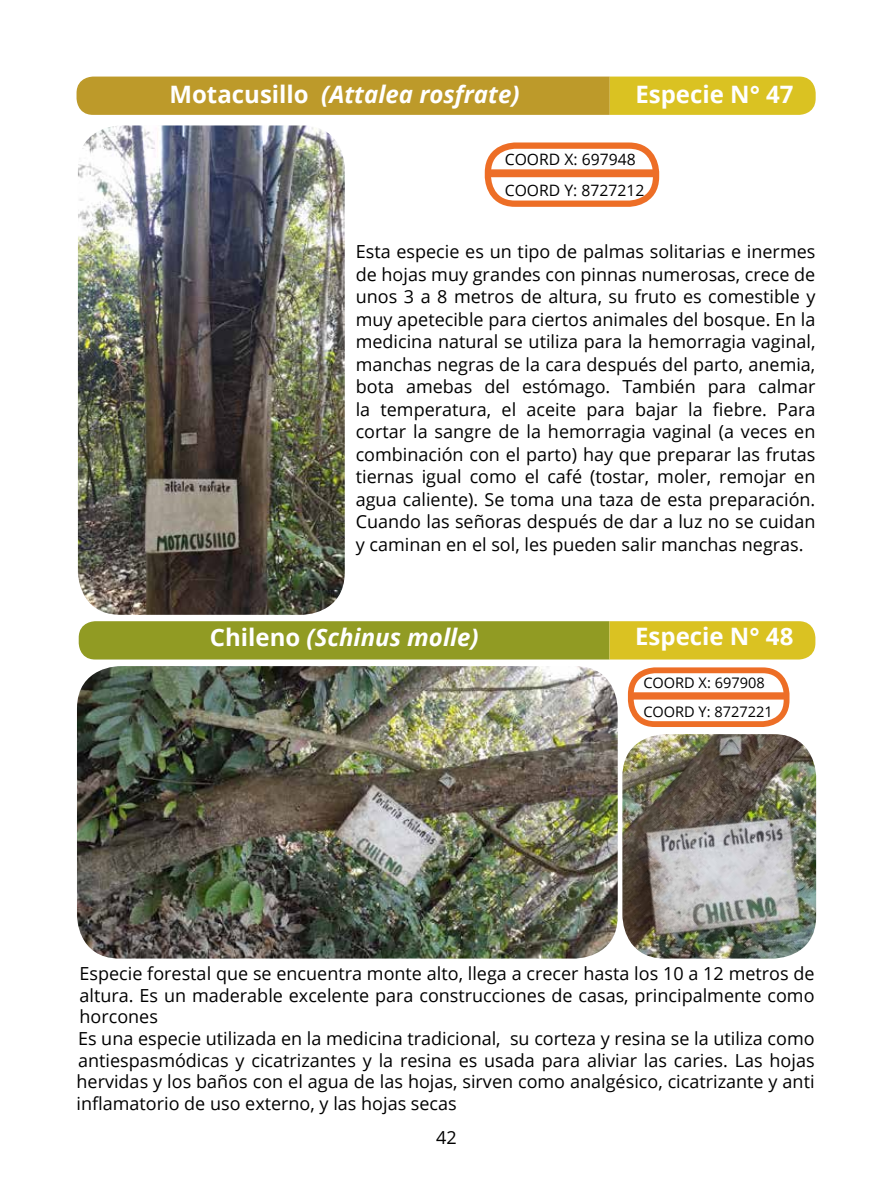
<style>
.page{position:relative;width:893px;height:1191px;background:#fff}
.page>*{position:absolute;margin:0;border:0;box-sizing:border-box;transform-origin:0 0}
.t1{font:italic 700 24px "Open Sans";color:#fff}
.t2{font:700 24px "Open Sans";color:#fff}
.t3{font:18px/22.5px "Open Sans";color:#000;text-align:justify}
.t4{font:15.75px/31.7px "Open Sans";color:#000}
.t5{font:14.55px/29.4px "Open Sans";color:#000}
.s1{font-style:normal}
</style>
<div class="page">
<svg style="left:77px;top:77px;width:739px;height:38px;background:#c5a62a"></svg>
<div style="left:485px;top:142px;width:174px;height:65px;border:6px solid #ed6e26;border-radius:27px"></div>
<div style="left:489px;top:169px;width:169px;height:8px;background:#ed6e28"></div>
<svg style="left:79px;top:621px;width:736px;height:38px;background:#a6a725"></svg>
<div style="left:628px;top:667px;width:161px;height:60px;border:6px solid #ed6e26;border-radius:24px"></div>
<div style="left:632px;top:692px;width:157px;height:7px;background:#ed6e28"></div>
<img style="left:77px;top:666px;width:541px;height:292px">
<img style="left:622px;top:734px;width:194px;height:224px">
<img style="left:78px;top:125px;width:267px;height:490px">
<h1 class="t1" style="left:169px;top:77px;width:352px"><span class="s1">Motacusillo</span> (Attalea rosfrate)</h1>
<h1 class="t2" style="left:635px;top:77px;width:160px">Especie N° 47</h1>
<p class="t4" style="left:505px;top:143px;width:141px">COORD X: 697948<br>COORD Y: 8727212</p>
<p class="t3" style="left:356px;top:240px;width:461px">Esta especie es un tipo de palmas solitarias e inermes de hojas muy grandes con pinnas numerosas, crece de unos 3 a 8 metros de altura, su fruto es comestible y muy apetecible para ciertos animales del bosque. En la medicina natural se utiliza para la hemorragia vaginal, manchas negras de la cara después del parto, anemia, bota amebas del estómago. También para calmar la temperatura, el aceite para bajar la fiebre. Para cortar la sangre de la hemorragia vaginal (a veces en combinación con el parto) hay que preparar las frutas tiernas igual como el café (tostar, moler, remojar en agua caliente). Se toma una taza de esta preparación.<br>Cuando las señoras después de dar a luz no se cuidan y caminan en el sol, les pueden salir manchas negras.</p>
<h1 class="t1" style="left:210px;top:620px;width:270px"><span class="s1">Chileno</span> (Schinus molle)</h1>
<h1 class="t2" style="left:635px;top:619px;width:160px">Especie N° 48</h1>
<p class="t5" style="left:643px;top:667px;width:131px">COORD X: 697908<br>COORD Y: 8727221</p>
<p class="t3" style="left:77px;top:962px;width:740px;line-height:21.6px;text-align:left">Especie forestal que se encuentra monte alto, llega a crecer hasta los 10 a 12 metros de altura. Es un maderable excelente para construcciones de casas, principalmente como horcones<br>Es una especie utilizada en la medicina tradicional, su corteza y resina se la utiliza como antiespasmódicas y cicatrizantes y la resina es usada para aliviar las caries. Las hojas hervidas y los baños con el agua de las hojas, sirven como analgésico, cicatrizante y anti inflamatorio de uso externo, y las hojas secas</p>
<p class="t3" style="left:436px;top:1125px;width:22px">42</p>
</div>
